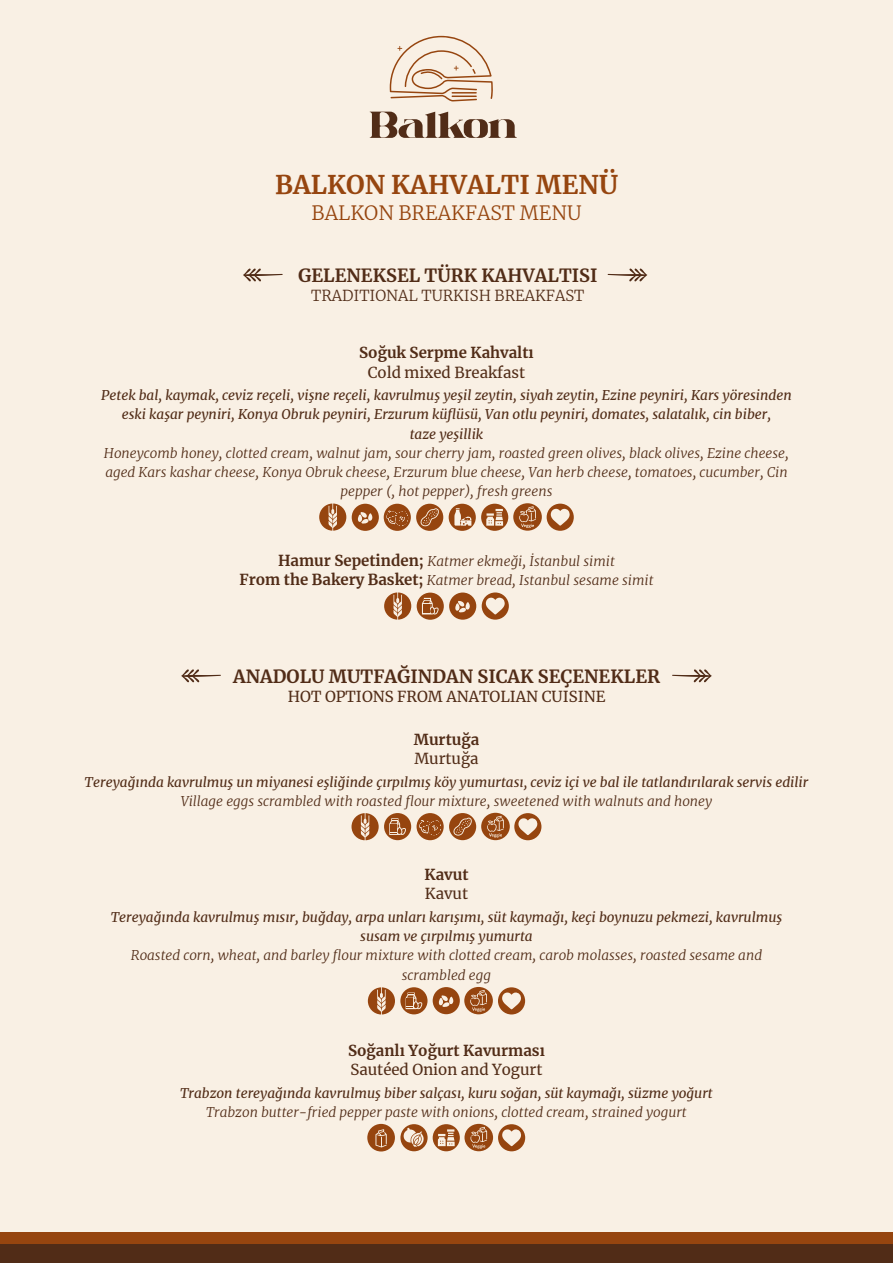
<style>
.page{position:relative;width:893px;height:1263px;background:#f9f0e4}
.page>*{position:absolute;margin:0;border:0;box-sizing:border-box;transform-origin:0 0}
.t1{font:700 25.5px "Merriweather";color:#96450f}
.t2{font:300 19.5px "Merriweather";color:#96450f}
.t3{font:700 18px "Merriweather";color:#512c17}
.t4{font:15px "Merriweather";color:#512c17}
.t5{font:700 15px "Merriweather";color:#512c17}
.t6{font:300 15px "Merriweather";color:#512c17}
.t7{font:italic 300 13.5px/19.2px "Merriweather";color:#512c17;text-align:center}
.t8{font:italic 13.5px/19.2px "Merriweather";color:#512c17;text-align:center}
.s1{font-weight:700;font-style:normal;font-size:15px}
</style>
<div class="page">
<svg style="left:370px;top:112px;width:147px;height:26px"></svg>
<div style="left:0;top:1232px;width:893px;height:31px;background:#96450f"></div>
<div style="left:0;top:1245px;width:893px;height:18px;background:#512c17"></div>
<svg style="left:390px;top:36px;width:103px;height:65px"></svg>
<svg style="left:608px;top:268px;width:39px;height:13px"></svg>
<svg style="left:243px;top:268px;width:40px;height:13px"></svg>
<svg style="left:672px;top:669px;width:40px;height:13px"></svg>
<svg style="left:181px;top:669px;width:40px;height:13px"></svg>
<svg style="left:319px;top:503px;width:27px;height:28px"></svg>
<svg style="left:352px;top:504px;width:91px;height:27px"></svg>
<svg style="left:449px;top:503px;width:125px;height:28px"></svg>
<svg style="left:384px;top:592px;width:27px;height:28px"></svg>
<svg style="left:482px;top:592px;width:27px;height:28px"></svg>
<svg style="left:417px;top:592px;width:59px;height:28px"></svg>
<svg style="left:351px;top:813px;width:60px;height:27px"></svg>
<svg style="left:417px;top:813px;width:124px;height:27px"></svg>
<svg style="left:368px;top:987px;width:59px;height:27px"></svg>
<svg style="left:433px;top:987px;width:92px;height:27px"></svg>
<svg style="left:367px;top:1124px;width:158px;height:27px"></svg>
<h1 class="t1" style="left:275px;top:167px;width:344px">BALKON KAHVALTI MENÜ</h1>
<h2 class="t2" style="left:312px;top:199px;width:271px">BALKON BREAKFAST MENU</h2>
<h3 class="t3" style="left:298px;top:263px;width:301px">GELENEKSEL TÜRK KAHVALTISI</h3>
<p class="t6" style="left:311px;top:285px;width:275px">TRADITIONAL TURKISH BREAKFAST</p>
<p class="t5" style="left:359px;top:343px;width:176px">Soğuk Serpme Kahvaltı</p>
<p class="t4" style="left:368px;top:362px;width:159px">Cold mixed Breakfast</p>
<p class="t8" style="left:101px;top:385px;width:692px">Petek bal, kaymak, ceviz reçeli, vişne reçeli, kavrulmuş yeşil zeytin, siyah zeytin, Ezine peyniri, Kars yöresinden eski kaşar peyniri, Konya Obruk peyniri, Erzurum küflüsü, Van otlu peyniri, domates, salatalık, cin biber,<br>taze yeşillik</p>
<p class="t7" style="left:104px;top:443px;width:686px">Honeycomb honey, clotted cream, walnut jam, sour cherry jam, roasted green olives, black olives, Ezine cheese, aged Kars kashar cheese, Konya Obruk cheese, Erzurum blue cheese, Van herb cheese, tomatoes, cucumber, Cin pepper (, hot pepper), fresh greens</p>
<p class="t7" style="left:239px;top:551px;width:416px"><span class="s1">Hamur Sepetinden;</span> Katmer ekmeği, İstanbul simit<br><span class="s1">From the Bakery Basket;</span> Katmer bread, Istanbul sesame simit</p>
<h3 class="t3" style="left:233px;top:664px;width:428px">ANADOLU MUTFAĞINDAN SICAK SEÇENEKLER</h3>
<p class="t4" style="left:288px;top:686px;width:319px">HOT OPTIONS FROM ANATOLIAN CUISINE</p>
<p class="t5" style="left:414px;top:729px;width:67px">Murtuğa</p>
<p class="t4" style="left:414px;top:748px;width:66px">Murtuğa</p>
<p class="t8" style="left:85px;top:772px;width:725px">Tereyağında kavrulmuş un miyanesi eşliğinde çırpılmış köy yumurtası, ceviz içi ve bal ile tatlandırılarak servis edilir</p>
<p class="t7" style="left:181px;top:791px;width:533px">Village eggs scrambled with roasted flour mixture, sweetened with walnuts and honey</p>
<p class="t5" style="left:424px;top:864px;width:45px">Kavut</p>
<p class="t4" style="left:425px;top:884px;width:45px">Kavut</p>
<p class="t8" style="left:111px;top:907px;width:673px">Tereyağında kavrulmuş mısır, buğday, arpa unları karışımı, süt kaymağı, keçi boynuzu pekmezi, kavrulmuş susam ve çırpılmış yumurta</p>
<p class="t7" style="left:131px;top:945px;width:633px">Roasted corn, wheat, and barley flour mixture with clotted cream, carob molasses, roasted sesame and scrambled egg</p>
<p class="t5" style="left:348px;top:1040px;width:198px">Soğanlı Yoğurt Kavurması</p>
<p class="t4" style="left:350px;top:1059px;width:194px">Sautéed Onion and Yogurt</p>
<p class="t8" style="left:180px;top:1083px;width:534px">Trabzon tereyağında kavrulmuş biber salçası, kuru soğan, süt kaymağı, süzme yoğurt</p>
<p class="t7" style="left:206px;top:1102px;width:482px">Trabzon butter-fried pepper paste with onions, clotted cream, strained yogurt</p>
</div>
